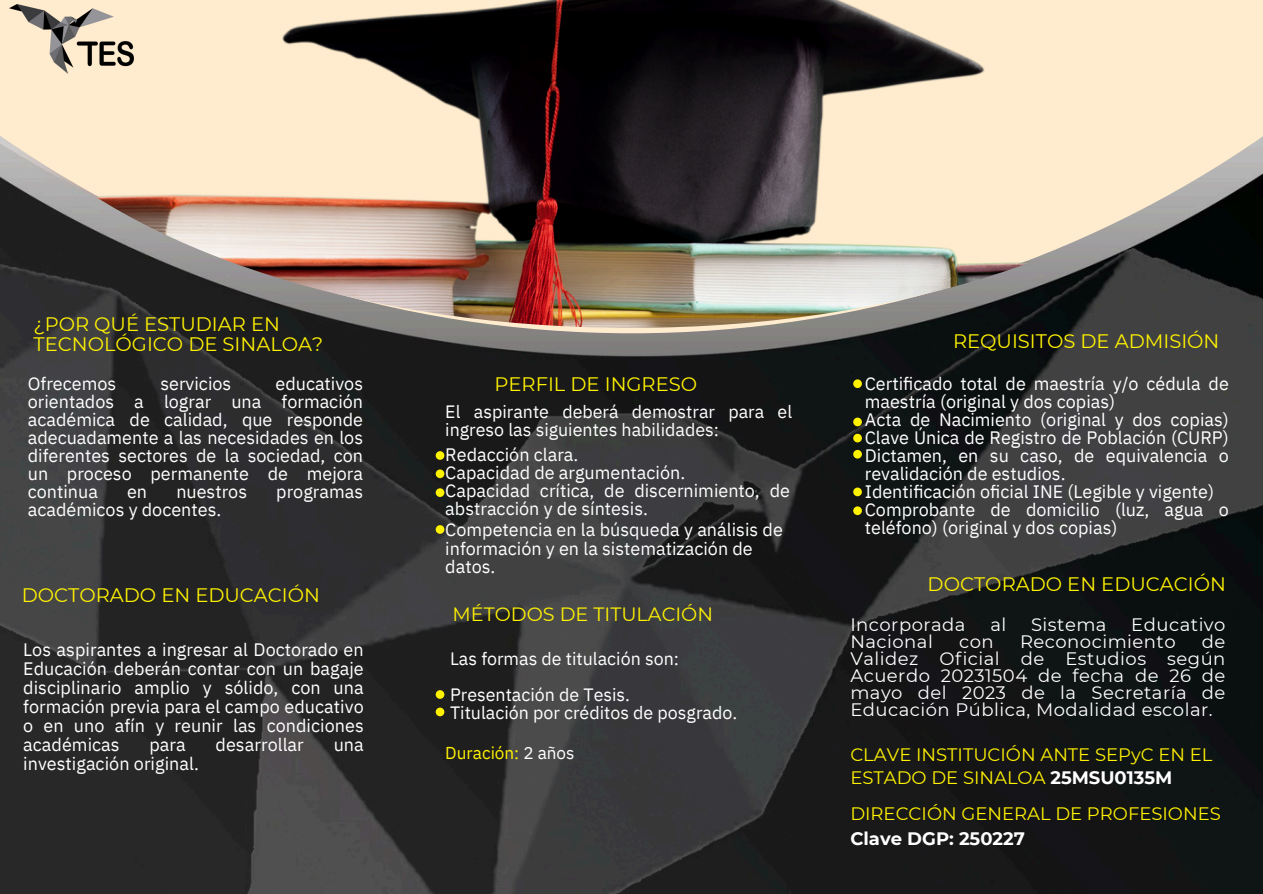
<style>
.page{position:relative;width:1263px;height:894px;background:#fff}
.page>*{position:absolute;margin:0;border:0;box-sizing:border-box;transform-origin:0 0}
.t1{font:19.5px/20.2px "Montserrat";color:#fff200}
.t2{font:19.2px "Montserrat";color:#fff200}
.t3{font:18px/18px "IBM Plex Sans";color:#fff}
.t4{font:18px/16.8px "Montserrat";letter-spacing:.025em;color:#fff;text-align:justify}
.t5{font:18px/23.7px "Montserrat";color:#fff200}
.t6{font:700 18px "Montserrat";color:#fff}
.t7{font:17.85px/18px "IBM Plex Sans";color:#fff}
.t8{font:17.1px "IBM Plex Sans";color:#fff200}
.s1{color:#fff}
.s2{font-weight:700;color:#fff}
</style>
<div class="page">
<img style="left:0;top:333px;width:1263px;height:560px">
<img style="left:0;top:0;width:1263px;height:328px">
<img style="left:9px;top:5px;width:124px;height:69px">
<div style="left:436px;top:690px;width:8px;height:8px;background:#fff200;border-radius:50%"></div>
<div style="left:436px;top:707px;width:8px;height:9px;background:#fff200;border-radius:50%"></div>
<div style="left:436px;top:488px;width:8px;height:9px;background:#fff200;border-radius:50%"></div>
<div style="left:436px;top:451px;width:8px;height:8px;background:#fff200;border-radius:50%"></div>
<div style="left:436px;top:469px;width:8px;height:9px;background:#fff200;border-radius:50%"></div>
<div style="left:436px;top:525px;width:8px;height:8px;background:#fff200;border-radius:50%"></div>
<div style="left:853px;top:379px;width:9px;height:9px;background:#fff200;border-radius:50%"></div>
<div style="left:853px;top:417px;width:9px;height:9px;background:#fff200;border-radius:50%"></div>
<div style="left:853px;top:433px;width:9px;height:9px;background:#fff200;border-radius:50%"></div>
<div style="left:853px;top:450px;width:9px;height:8px;background:#fff200;border-radius:50%"></div>
<div style="left:853px;top:487px;width:9px;height:9px;background:#fff200;border-radius:50%"></div>
<div style="left:853px;top:506px;width:9px;height:9px;background:#fff200;border-radius:50%"></div>
<p class="t1" style="left:34px;top:314px;width:291px">¿POR QUÉ ESTUDIAR EN<br>TECNOLÓGICO DE SINALOA?</p>
<h3 class="t3" style="left:28px;top:374px;width:337px;text-align:justify;text-indent:248px">educativos orientados a lograr una formación académica de calidad, que responde adecuadamente a las necesidades en los diferentes sectores de la sociedad, con un proceso permanente de mejora continua</h3>
<h3 class="t3" style="left:28px;top:374px;width:90px">Ofrecemos</h3>
<h3 class="t3" style="left:160px;top:374px;width:72px">servicios</h3>
<h3 class="t3" style="left:127px;top:482px;width:22px">en</h3>
<h3 class="t3" style="left:176px;top:482px;width:72px">nuestros</h3>
<h3 class="t3" style="left:276px;top:482px;width:88px">programas</h3>
<h3 class="t3" style="left:28px;top:500px;width:195px">académicos y docentes.</h3>
<p class="t1" style="left:22px;top:585px;width:300px">DOCTORADO EN EDUCACIÓN</p>
<h1 class="t3" style="left:23px;top:639px;width:342px;line-height:19.2px;text-align:justify">Los aspirantes a ingresar al Doctorado en Educación deberán contar con un bagaje disciplinario amplio y sólido, con una formación previa para el campo educativo o en uno afín y reunir las condiciones académicas</h1>
<h1 class="t3" style="left:149px;top:735px;width:38px">para</h1>
<h1 class="t3" style="left:216px;top:735px;width:90px">desarrollar</h1>
<h1 class="t3" style="left:334px;top:735px;width:32px">una</h1>
<h1 class="t3" style="left:23px;top:754px;width:177px">investigación original.</h1>
<p class="t1" style="left:495px;top:374px;width:204px">PERFIL DE INGRESO</p>
<p class="t7" style="left:445px;top:402px;width:348px">El aspirante deberá demostrar para el ingreso las siguientes habilidades:</p>
<p class="t3" style="left:445px;top:445px;width:346px">Redacción clara.<br>Capacidad de argumentación.<br>Capacidad crítica, de discernimiento, de abstracción y de síntesis.</p>
<p class="t3" style="left:445px;top:520px;width:339px;line-height:18.6px">Competencia en la búsqueda y análisis de información y en la sistematización de datos.</p>
<h1 class="t2" style="left:453px;top:602px;width:262px">MÉTODOS DE TITULACIÓN</h1>
<p class="t7" style="left:450px;top:649px;width:230px">Las formas de titulación son:</p>
<p class="t7" style="left:450px;top:685px;width:289px">Presentación de Tesis.<br>Titulación por créditos de posgrado.</p>
<p class="t8" style="left:445px;top:741px;width:131px">Duración: <span class="s1">2 años</span></p>
<p class="t1" style="left:953px;top:330px;width:268px">REQUISITOS DE ADMISIÓN</p>
<h1 class="t3" style="left:865px;top:374px;width:366px">Certificado total de maestría y/o cédula de maestría (original y dos copias)<br>Acta de Nacimiento (original y dos copias)<br>Clave Única de Registro de Población (CURP)<br>Dictamen, en su caso, de equivalencia o revalidación de estudios.<br>Identificación oficial INE (Legible y vigente)<br>Comprobante de domicilio (luz, agua o teléfono) (original y dos copias)</h1>
<h3 class="t1" style="left:928px;top:573px;width:300px">DOCTORADO EN EDUCACIÓN</h3>
<h1 class="t4" style="left:850px;top:616px;width:117px">Incorporada</h1>
<h1 class="t4" style="left:990px;top:616px;width:17px">al</h1>
<h1 class="t4" style="left:1031px;top:616px;width:77px">Sistema</h1>
<h1 class="t4" style="left:1131px;top:616px;width:96px">Educativo</h1>
<h1 class="t4" style="left:850px;top:633px;width:84px">Nacional</h1>
<h1 class="t4" style="left:959px;top:633px;width:36px">con</h1>
<h1 class="t4" style="left:1020px;top:633px;width:157px">Reconocimiento</h1>
<h1 class="t4" style="left:850px;top:633px;width:377px;text-indent:352px">de Validez Oficial de Estudios según Acuerdo 20231504 de fecha de 26 de mayo del 2023 de la Secretaría de Educación Pública, Modalidad escolar.</h1>
<h3 class="t5" style="left:850px;top:742px;width:364px">CLAVE INSTITUCIÓN ANTE SEPyC EN EL<br>ESTADO DE SINALOA <span class="s2">25MSU0135M</span></h3>
<h1 class="t5" style="left:850px;top:801px;width:372px">DIRECCIÓN GENERAL DE PROFESIONES</h1>
<h3 class="t6" style="left:850px;top:827px;width:176px">Clave DGP: 250227</h3>
</div>
